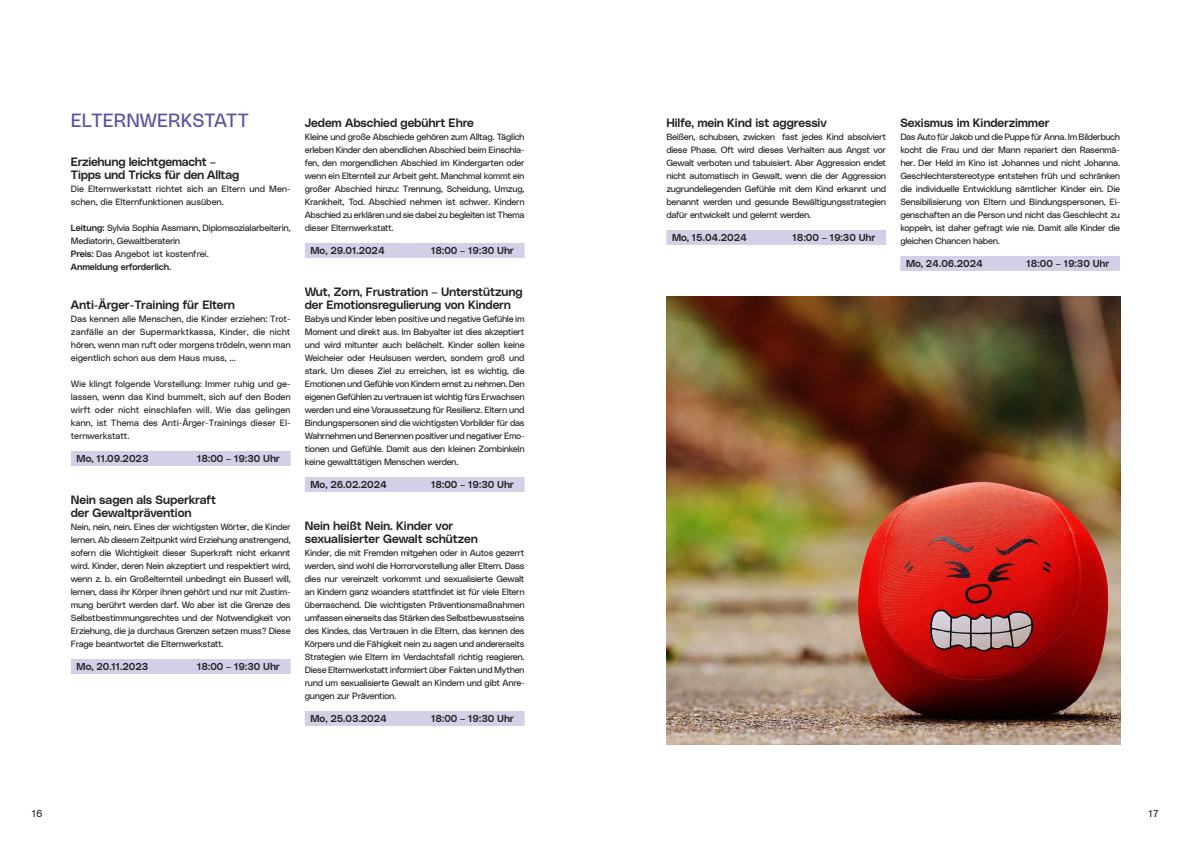
<style>
.page{position:relative;width:1191px;height:842px;background:#fff}
.page>*{position:absolute;margin:0;border:0;box-sizing:border-box;transform-origin:0 0}
.Hedline{font:19px "Lentia Nova Neutral";letter-spacing:-.01em;color:#5d4fa1}
.Überschrift_OrangKasten_2_zeile{font:12px/13px "Lentia Nova Median";letter-spacing:-.01em;color:#231f20}
.Überschrift_Glasfaserblau{font:12px/13px "Lentia Nova Median";letter-spacing:-.02em;color:#231f20}
.Zeiten{font:10px "Lentia Nova Median";color:#231f20}
.t1{font:10px "Lentia Nova Neutral";color:#231f20}
.Lauftext{font:9px/13px "Lentia Nova Neutral";letter-spacing:-.035em;color:#231f20;text-align:justify}
.Lauftext-2{font:9px/13px "Lentia Nova Neutral";letter-spacing:-.015em;color:#231f20}
.Lauftext-3{font:9px "Lentia Nova Neutral";letter-spacing:-.01em;color:#231f20}
.Lauftext-4{font:9px "Lentia Nova Median";letter-spacing:-.01em;color:#231f20}
.s1{font-family:"Lentia Nova Median"}
</style>
<div class="page">
<img style="left:666px;top:296px;width:454px;height:448px">
<div style="left:666px;top:230px;width:220px;height:15px;background:#d3cfe7"></div>
<div style="left:900px;top:256px;width:220px;height:15px;background:#d3cfe7"></div>
<div style="left:71px;top:451px;width:220px;height:15px;background:#d3cfe7"></div>
<div style="left:71px;top:659px;width:220px;height:15px;background:#d3cfe7"></div>
<div style="left:305px;top:243px;width:219px;height:15px;background:#d3cfe7"></div>
<div style="left:305px;top:477px;width:219px;height:15px;background:#d3cfe7"></div>
<div style="left:305px;top:711px;width:219px;height:15px;background:#d3cfe7"></div>
<p class="Hedline" style="left:71px;top:106px;width:180px">ELTERNWERKSTATT</p>
<p class="Überschrift_Glasfaserblau" style="left:71px;top:154px;width:170px">Erziehung leichtgemacht –<br>Tipps und Tricks für den Alltag</p>
<p class="Lauftext-2" style="left:71px;top:182px;width:221px">Die Elternwerkstatt richtet sich an Eltern und Men&shy;schen, die Elternfunktionen ausüben.</p>
<p class="Lauftext" style="left:71px;top:221px;width:221px"><span class="s1">Leitung:</span> Sylvia Sophia Assmann, Diplomsozialarbeiterin,<br>Mediatorin, Gewaltberaterin</p>
<p class="Lauftext-3" style="left:71px;top:247px;width:139px"><span class="s1">Preis:</span> Das Angebot ist kostenfrei.</p>
<p class="Lauftext-4" style="left:71px;top:260px;width:102px">Anmeldung erforderlich.</p>
<p class="Überschrift_OrangKasten_2_zeile" style="left:71px;top:297px;width:166px">Anti-Ärger-Training für Eltern</p>
<p class="Lauftext" style="left:71px;top:312px;width:221px">Das kennen alle Menschen, die Kinder erziehen: Trot&shy;zanfälle an der Supermarktkassa, Kinder, die nicht hören, wenn man ruft oder morgens trödeln, wenn man eigentlich schon aus dem Haus muss, ...</p>
<p class="Lauftext" style="left:71px;top:377px;width:221px">Wie klingt folgende Vorstellung: Immer ruhig und ge&shy;lassen, wenn das Kind bummelt, sich auf den Boden wirft oder nicht einschlafen will. Wie das gelingen kann, ist Thema des Anti-Ärger-Trainings dieser El&shy;ternwerkstatt.</p>
<p class="Zeiten" style="left:77px;top:450px;width:73px">Mo, 11.09.2023</p>
<p class="Zeiten" style="left:197px;top:450px;width:84px">18:00 – 19:30 Uhr</p>
<p class="Überschrift_OrangKasten_2_zeile" style="left:71px;top:492px;width:147px">Nein sagen als Superkraft</p>
<p class="Überschrift_OrangKasten_2_zeile" style="left:71px;top:505px;width:122px">der Gewaltprävention</p>
<p class="Lauftext" style="left:71px;top:520px;width:221px">Nein, nein, nein. Eines der wichtigsten Wörter, die Kinder lernen. Ab diesem Zeitpunkt wird Erziehung anstrengend, sofern die Wichtigkeit dieser Superkraft nicht erkannt wird. Kinder, deren Nein akzeptiert und respektiert wird, wenn z. b. ein Großelternteil unbedingt ein Busserl will, lernen, dass ihr Körper ihnen gehört und nur mit Zustim&shy;mung berührt werden darf. Wo aber ist die Grenze des Selbstbestimmungsrechtes und der Notwendigkeit von Erziehung, die ja durchaus Grenzen setzen muss? Diese Frage beantwortet die Elternwerkstatt.</p>
<p class="Zeiten" style="left:77px;top:658px;width:73px">Mo, 20.11.2023</p>
<p class="Zeiten" style="left:197px;top:658px;width:84px">18:00 – 19:30 Uhr</p>
<p class="Überschrift_OrangKasten_2_zeile" style="left:305px;top:115px;width:170px">Jedem Abschied gebührt Ehre</p>
<p class="Lauftext" style="left:305px;top:130px;width:221px">Kleine und große Abschiede gehören zum Alltag. Täglich erleben Kinder den abendlichen Abschied beim Einschla&shy;fen, den morgendlichen Abschied im Kindergarten oder wenn ein Elternteil zur Arbeit geht. Manchmal kommt ein großer Abschied hinzu: Trennung, Scheidung, Umzug, Krankheit, Tod. Abschied nehmen ist schwer. Kindern Abschied zu erklären und sie dabei zu begleiten ist Thema dieser Elternwerkstatt.</p>
<p class="Zeiten" style="left:310px;top:242px;width:76px">Mo, 29.01.2024</p>
<p class="Zeiten" style="left:431px;top:242px;width:84px">18:00 – 19:30 Uhr</p>
<p class="Überschrift_OrangKasten_2_zeile" style="left:305px;top:284px;width:220px">Wut, Zorn, Frustration – Unterstützung der Emotionsregulierung von Kindern</p>
<p class="Lauftext" style="left:305px;top:312px;width:221px">Babys und Kinder leben positive und negative Gefühle im Moment und direkt aus. Im Babyalter ist dies akzeptiert und wird mitunter auch belächelt. Kinder sollen keine Weicheier oder Heulsusen werden, sondern groß und stark. Um dieses Ziel zu erreichen, ist es wichtig, die Emotionen und Gefühle von Kindern ernst zu nehmen. Den eigenen Gefühlen zu vertrauen ist wichtig fürs Erwachsen werden und eine Voraussetzung für Resilienz. Eltern und Bindungspersonen sind die wichtigsten Vorbilder für das Wahrnehmen und Benennen positiver und negativer Emo&shy;tionen und Gefühle. Damit aus den kleinen Zornbinkeln keine gewalttätigen Menschen werden.</p>
<p class="Zeiten" style="left:310px;top:476px;width:78px">Mo, 26.02.2024</p>
<p class="Zeiten" style="left:431px;top:476px;width:84px">18:00 – 19:30 Uhr</p>
<p class="Überschrift_OrangKasten_2_zeile" style="left:305px;top:518px;width:174px">Nein heißt Nein. Kinder vor sexualisierter Gewalt schützen</p>
<p class="Lauftext" style="left:305px;top:546px;width:221px">Kinder, die mit Fremden mitgehen oder in Autos gezerrt werden, sind wohl die Horrorvorstellung aller Eltern. Dass dies nur vereinzelt vorkommt und sexualisierte Gewalt an Kindern ganz woanders stattfindet ist für viele Eltern überraschend. Die wichtigsten Präventionsmaßnahmen umfassen einerseits das Stärken des Selbstbewusstseins des Kindes, das Vertrauen in die Eltern, das kennen des Körpers und die Fähigkeit nein zu sagen und andererseits Strategien wie Eltern im Verdachtsfall richtig reagieren.<br>Diese Elternwerkstatt informiert über Fakten und Mythen rund um sexualisierte Gewalt an Kindern und gibt Anre&shy;gungen zur Prävention.</p>
<p class="Zeiten" style="left:310px;top:710px;width:78px">Mo, 25.03.2024</p>
<p class="Zeiten" style="left:431px;top:710px;width:84px">18:00 – 19:30 Uhr</p>
<p class="Überschrift_OrangKasten_2_zeile" style="left:666px;top:115px;width:162px">Hilfe, mein Kind ist aggressiv</p>
<p class="Lauftext" style="left:666px;top:130px;width:221px">Beißen, schubsen, zwicken fast jedes Kind absolviert diese Phase. Oft wird dieses Verhalten aus Angst vor Gewalt verboten und tabuisiert. Aber Aggression endet nicht automatisch in Gewalt, wenn die der Aggression zugrundeliegenden Gefühle mit dem Kind erkannt und benannt werden und gesunde Bewältigungsstrategien dafür entwickelt und gelernt werden.</p>
<p class="Zeiten" style="left:672px;top:229px;width:76px">Mo, 15.04.2024</p>
<p class="Zeiten" style="left:792px;top:229px;width:84px">18:00 – 19:30 Uhr</p>
<p class="Überschrift_OrangKasten_2_zeile" style="left:900px;top:115px;width:151px">Sexismus im Kinderzimmer</p>
<p class="Lauftext" style="left:900px;top:130px;width:221px">Das Auto für Jakob und die Puppe für Anna. Im Bilderbuch kocht die Frau und der Mann repariert den Rasenmä&shy;her. Der Held im Kino ist Johannes und nicht Johanna.<br>Geschlechterstereotype entstehen früh und schränken die individuelle Entwicklung sämtlicher Kinder ein. Die Sensibilisierung von Eltern und Bindungspersonen, Ei&shy;genschaften an die Person und nicht das Geschlecht zu koppeln, ist daher gefragt wie nie. Damit alle Kinder die gleichen Chancen haben.</p>
<p class="Zeiten" style="left:906px;top:255px;width:78px">Mo, 24.06.2024</p>
<p class="Zeiten" style="left:1026px;top:255px;width:84px">18:00 – 19:30 Uhr</p>
<p class="t1" style="left:32px;top:806px;width:12px">16</p>
<p class="t1" style="left:1148px;top:806px;width:12px">17</p>
</div>
